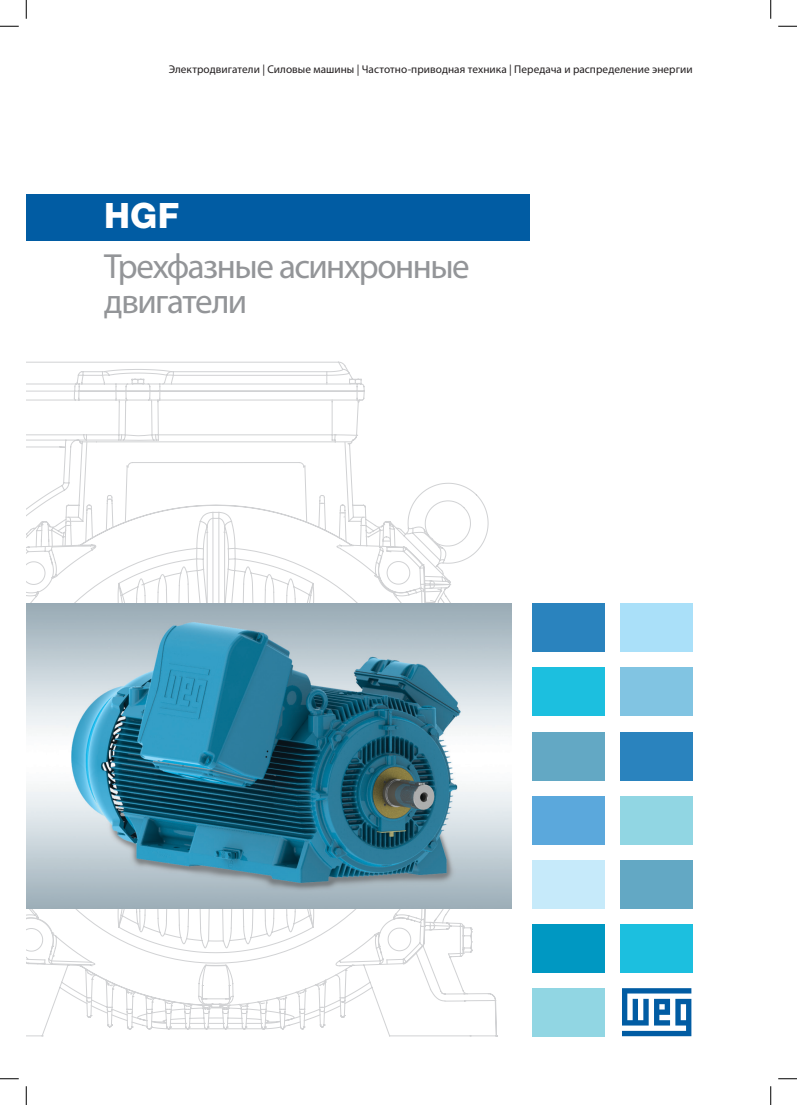
<style>
.page{position:relative;width:797px;height:1105px;background:#fff}
.page>*{position:absolute;margin:0;border:0;box-sizing:border-box;transform-origin:0 0}
._02___Subtitle_GREY{font:35px/35.4px "Myriad Pro";letter-spacing:-.04em;color:#939598}
._01___Title_WHITE_HN{font:800 35px "Helvetica Neue LT Pro";color:#fff}
._09___Copy_BLACK_HN4{font:11.25px "Myriad Pro";letter-spacing:.005em;color:#231f20}
</style>
<div class="page">
<svg style="left:26px;top:909px;width:94px;height:119px"></svg>
<svg style="left:120px;top:909px;width:199px;height:121px"></svg>
<svg style="left:321px;top:603px;width:186px;height:433px"></svg>
<svg style="left:26px;top:361px;width:477px;height:243px"></svg>
<div style="left:532px;top:668px;width:72px;height:48px;background:#1cbfdf"></div>
<div style="left:532px;top:732px;width:72px;height:48px;background:#63a8c4"></div>
<div style="left:620px;top:668px;width:72px;height:48px;background:#81c4e2"></div>
<div style="left:620px;top:732px;width:72px;height:48px;background:#2a83be"></div>
<div style="left:532px;top:796px;width:72px;height:48px;background:#5ba8dc"></div>
<div style="left:620px;top:796px;width:72px;height:48px;background:#91d6e3"></div>
<div style="left:532px;top:860px;width:72px;height:48px;background:#c6eafa"></div>
<div style="left:620px;top:860px;width:72px;height:48px;background:#63a8c4"></div>
<div style="left:532px;top:924px;width:72px;height:48px;background:#0098c2"></div>
<div style="left:620px;top:924px;width:72px;height:48px;background:#1cbfdf"></div>
<div style="left:532px;top:988px;width:72px;height:48px;background:#91d6e3"></div>
<svg style="left:622px;top:988px;width:69px;height:48px"></svg>
<div style="left:532px;top:604px;width:72px;height:48px;background:#2a83be"></div>
<div style="left:620px;top:604px;width:72px;height:48px;background:#aae0f9"></div>
<div style="left:26px;top:195px;width:503px;height:46px;background:#015ca3"></div>
<img style="left:26px;top:604px;width:486px;height:305px">
<svg style="left:0;top:25px;width:19px;height:2px"></svg>
<svg style="left:778px;top:25px;width:19px;height:2px"></svg>
<svg style="left:0;top:1078px;width:19px;height:1px"></svg>
<svg style="left:778px;top:1078px;width:19px;height:1px"></svg>
<svg style="left:25px;top:0;width:2px;height:19px"></svg>
<svg style="left:25px;top:1086px;width:2px;height:19px"></svg>
<svg style="left:770px;top:0;width:1px;height:19px"></svg>
<svg style="left:770px;top:1086px;width:1px;height:19px"></svg>
<p class="_09___Copy_BLACK_HN4" style="left:169px;top:62px;width:525px">Электродвигатели | Силовые машины | Частотно-приводная техника | Передача и распределение энергии</p>
<p class="_01___Title_WHITE_HN" style="left:104px;top:195px;width:76px">HGF</p>
<p class="_02___Subtitle_GREY" style="left:104px;top:248px;width:367px">Трехфазные асинхронные двигатели</p>
</div>
